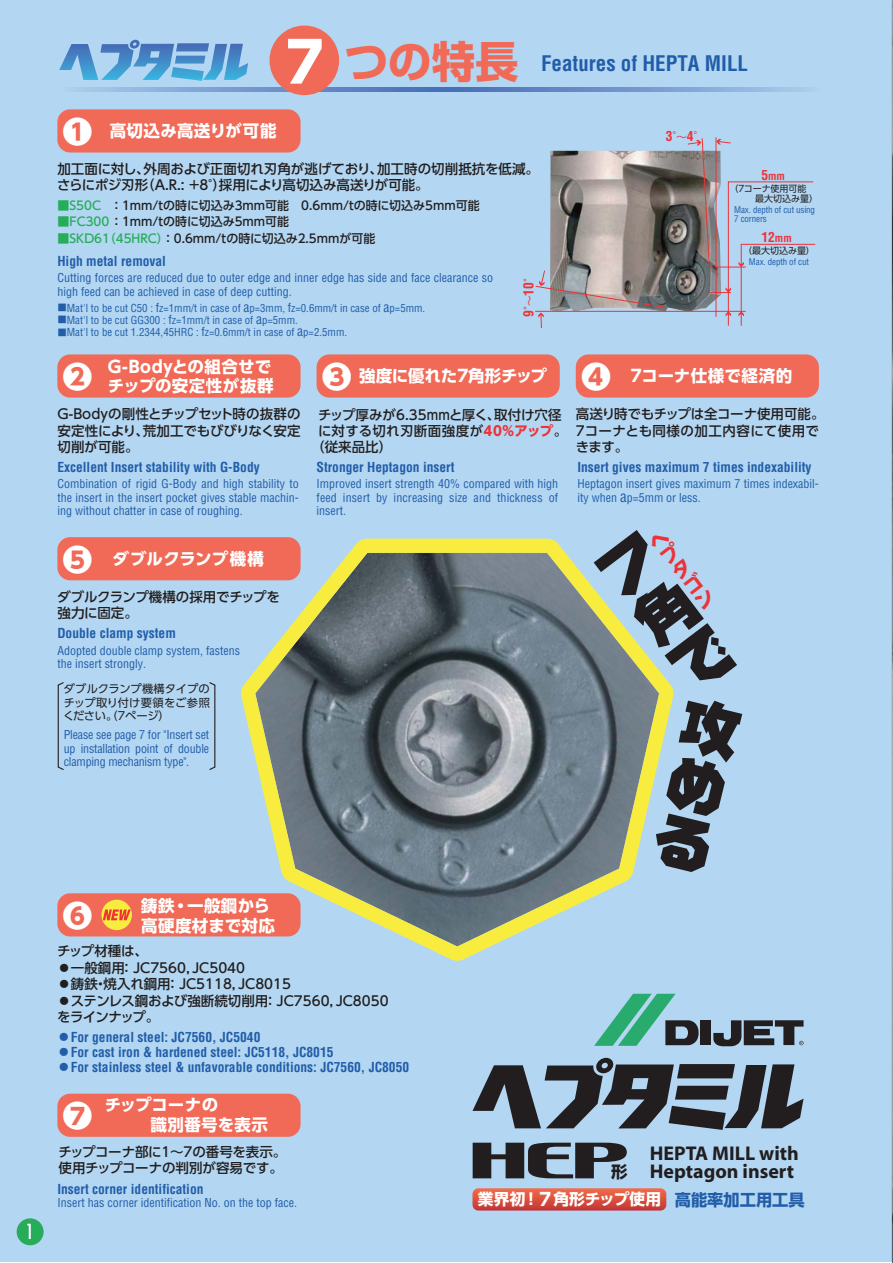
<style>
.page{position:relative;width:893px;height:1263px;background:#fff}
.page>*{position:absolute;margin:0;border:0;box-sizing:border-box;transform-origin:0 0}
.t1{font:73.5px "UD Shin Go Pro Heavy 90 msp RKSJ H";color:#f06a57}
.t2{font:43.5px "Shin Go Pro Bold 90 msp RKSJ H";color:#f06a57}
.t3{font:43.35px "Techno";color:#221e1f;scale:2.6 1}
.t4{font:30px "UD Shin Go Pro Heavy 90 msp RKSJ H";color:#fff}
.t5{font:700 condensed 21px "Helvetica";color:#225daa}
.t6{font:condensed 20.25px "Futura";color:#fff}
.t7{font:700 19.95px/18.1px "Myriad";color:#221e1f}
.t8{font:19.5px/18.8px "UD Shin Go Pro Bold 90 msp RKSJ H";color:#ee3238;text-align:justify}
.t9{font:16.5px/19.5px "UD Shin Go Pro Bold 90 msp RKSJ H";letter-spacing:.02em;color:#fff}
.t10{font:16.5px "UD Shin Go Pro Bold 90 msp RKSJ H";letter-spacing:-.01em;color:#fff}
.t11{font:16.5px "UD Shin Go Pro Bold 90 msp RKSJ H";color:#221e1f}
.t12{font:16.2px "UD Shin Go Pro Bold 90 msp RKSJ H";color:#225daa}
.t13{font:15.75px "UD Shin Go Pro Bold 90 msp RKSJ H";letter-spacing:-.005em;color:#fff}
.t14{font:13.5px/16.5px "UD Shin Go Pro Medium 90 msp RKSJ H";color:#221e1f}
.t15{font:700 condensed 13.5px "Helvetica";color:#225daa}
.t16{font:13.5px/16.2px "UD Shin Go Pro Medium 90 msp RKSJ H";letter-spacing:-.02em;color:#221e1f}
.t17{font:13.5px "UD Shin Go Pro Medium 90 msp RKSJ H";letter-spacing:.035em;color:#221e1f}
.t18{font:700 condensed 13.5px "Helvetica";color:#ee3238}
.t19{font:condensed 12px/13.5px "Helvetica";color:#225daa}
.t20{font:12px "UD Shin Go Pro Medium 90 msp RKSJ H";color:#221e1f}
.t21{font:11.25px/13.5px "UD Shin Go Pro Regular 90 msp RKSJ H";letter-spacing:-.005em;color:#221e1f;text-align:justify}
.t22{font:condensed 10.8px "Helvetica";color:#225daa}
.t23{font:700 condensed 10.8px "Helvetica";color:#ee3238}
.t24{font:condensed 9px/9px "Helvetica";letter-spacing:-.015em;color:#225daa}
.t25{font:9px/10.8px "UD Shin Go Pro Regular 90 msp RKSJ H";color:#221e1f}
.s1{color:#27ac59}
.s2{font-family:"Koz Go Pro Regular 90 msp RKSJ H";font-stretch:normal;font-size:9.45px}
.s3{font-size:12.15px}
.s4{font-size:13.5px}
.s5{font-family:"UD Shin Go Pro Regular 90 msp RKSJ H";font-weight:400;font-stretch:normal;font-size:12.15px}
.s6{font-family:"UD Shin Go Pro Regular 90 msp RKSJ H";font-weight:400;font-stretch:normal;font-size:10.8px}
.s7{font-size:10.8px}
.s8{font-family:"UD Shin Go Pro Bold 90 msp RKSJ H";color:#ee3238}
.s9{font-size:15px}
.s10{font-family:"UD Shin Go Pro Bold 90 msp RKSJ H";font-weight:400;font-stretch:normal}
.s11{font-size:17.55px}
</style>
<div class="page">
<div style="left:0;top:0;width:892px;height:1262px;background:#b3d7f2"></div>
<img style="left:892px;top:0;width:1px;height:1262px">
<div style="left:700px;top:1020px;width:11px;height:25px;background:#221e1f"></div>
<svg style="left:713px;top:1020px;width:90px;height:26px"></svg>
<svg style="left:594px;top:994px;width:105px;height:52px"></svg>
<div style="left:17px;top:1218px;width:27px;height:27px;background:#27ac59;border-radius:50%"></div>
<img style="left:550px;top:151px;width:137px;height:160px">
<hr style="left:535px;top:311px;width:211px;height:1px;background:#ee3238">
<hr style="left:716px;top:137px;width:1px;height:180px;background:#ee3238">
<svg style="left:687px;top:138px;width:129px;height:188px"></svg>
<svg style="left:535px;top:270px;width:133px;height:58px"></svg>
<hr style="left:709px;top:267px;width:37px;height:1px;background:#ee3238">
<div style="left:317px;top:354px;width:243px;height:44px;background:#f06a57;border-radius:13px"></div>
<div style="left:57px;top:893px;width:244px;height:43px;background:#f06a57;border-radius:13px"></div>
<div style="left:57px;top:537px;width:244px;height:43px;background:#f06a57;border-radius:13px"></div>
<div style="left:576px;top:354px;width:243px;height:44px;background:#f06a57;border-radius:13px"></div>
<div style="left:57px;top:109px;width:244px;height:44px;background:#f06a57;border-radius:13px"></div>
<div style="left:57px;top:354px;width:244px;height:44px;background:#f06a57;border-radius:13px"></div>
<div style="left:57px;top:1094px;width:244px;height:43px;background:#f06a57;border-radius:13px"></div>
<svg style="left:472px;top:1058px;width:331px;height:72px"></svg>
<svg style="left:674px;top:701px;width:68px;height:171px"></svg>
<svg style="left:625px;top:530px;width:112px;height:150px"></svg>
<svg style="left:79px;top:87px;width:726px;height:5px;background:#7498ce"></svg>
<svg style="left:240px;top:539px;width:434px;height:422px"></svg>
<svg style="left:57px;top:682px;width:7px;height:88px"></svg>
<svg style="left:209px;top:682px;width:7px;height:88px"></svg>
<svg style="left:59px;top:40px;width:189px;height:41px"></svg>
<svg style="left:472px;top:1188px;width:194px;height:23px;background:#d85445"></svg>
<div style="left:101px;top:900px;width:31px;height:30px;background:#f8ed3f;border-radius:50%"></div>
<svg style="left:103px;top:910px;width:28px;height:10px"></svg>
<div style="left:272px;top:27px;width:66px;height:66px;background:#fff;border-radius:50%"></div>
<h3 class="t4" style="left:63px;top:120px;width:31px">❶</h3>
<h1 class="t1" style="left:268px;top:33px;width:75px">❼</h1>
<h2 class="t2" style="left:345px;top:45px;width:175px">つの特長</h2>
<h3 class="t9" style="left:110px;top:124px;width:168px">高切込み高送りが可能</h3>
<p class="t14" style="left:57px;top:162px;width:483px">加工面に対し、外周および正面切れ刃角が逃げており、加工時の切削抵抗を低減。さらにポジ刃形（A.R.: +8°）採用により高切込み高送りが可能。</p>
<p class="t20" style="left:57px;top:201px;width:424px"><span class="s1">■S50C</span> ：1mm/ｔの時に切込み3mm可能　0.6mm/ｔの時に切込み5mm可能</p>
<p class="t20" style="left:57px;top:217px;width:233px"><span class="s1">■FC300</span> ：1mm/ｔの時に切込み5mm可能</p>
<p class="t20" style="left:57px;top:233px;width:320px"><span class="s1">■SKD61（45HRC）</span>：0.6mm/ｔの時に切込み2.5mmが可能</p>
<p class="t15" style="left:57px;top:256px;width:110px">High metal removal</p>
<p class="t19" style="left:57px;top:272px;width:437px">Cutting forces are reduced due to outer edge and inner edge has side and face clearance so high feed can be achieved in case of deep cutting.</p>
<p class="t22" style="left:57px;top:304px;width:369px"><span class="s2">■</span>Mat'l to be cut C50 : <span class="s3">f</span>z=1mm/t in case of <span class="s4">a</span>p=3mm, <span class="s3">f</span>z=0.6mm/t in case of <span class="s4">a</span>p=5mm.</p>
<p class="t22" style="left:57px;top:316px;width:242px"><span class="s2">■</span>Mat'l to be cut GG300 : <span class="s3">f</span>z=1mm/t in case of <span class="s4">a</span>p=5mm.</p>
<p class="t22" style="left:57px;top:328px;width:291px"><span class="s2">■</span>Mat'l to be cut 1.2344,45HRC : <span class="s3">f</span>z=0.6mm/t in case of <span class="s4">a</span>p=2.5mm.</p>
<p class="t18" style="left:523px;top:317px;width:48px;rotate:-90deg">9<span class="s5">°</span><span class="s6">～</span>10<span class="s5">°</span></p>
<h3 class="t5" style="left:541px;top:56px;width:208px">Features of HEPTA MILL</h3>
<p class="t18" style="left:666px;top:131px;width:42px">3<span class="s5">°</span><span class="s6">～</span>4<span class="s5">°</span></p>
<p class="t23" style="left:761px;top:171px;width:25px"><span class="s4">5</span>mm</p>
<p class="t25" style="left:734px;top:184px;width:85px;text-indent:-5px">（7コーナ使用可能<br>　　 最大切込み量）</p>
<p class="t24" style="left:734px;top:206px;width:82px">Max. depth of cut using<br>7 corners</p>
<p class="t18" style="left:761px;top:232px;width:32px">12<span class="s7">mm</span></p>
<p class="t25" style="left:743px;top:247px;width:73px">（最大切込み量）</p>
<p class="t24" style="left:749px;top:258px;width:61px">Max. depth of cut</p>
<h3 class="t4" style="left:63px;top:365px;width:31px">❷</h3>
<h3 class="t9" style="left:108px;top:359px;width:167px">G-Bodyとの組合せでチップの安定性が抜群</h3>
<p class="t14" style="left:58px;top:408px;width:244px;text-align:justify">G-Bodyの剛性とチップセット時の抜群の安定性により、荒加工でもびびりなく安定切削が可能。</p>
<p class="t15" style="left:57px;top:462px;width:204px">Excellent Insert stability with G-Body</p>
<p class="t19" style="left:57px;top:478px;width:243px;text-align:justify">Combination of rigid G-Body and high stability to the insert in the insert pocket gives stable machin&shy;ing without chatter in case of roughing.</p>
<h3 class="t4" style="left:63px;top:548px;width:31px">❺</h3>
<h3 class="t9" style="left:113px;top:552px;width:152px">ダブルクランプ機構</h3>
<p class="t16" style="left:58px;top:591px;width:224px">ダブルクランプ機構の採用でチップを強力に固定。</p>
<p class="t15" style="left:57px;top:628px;width:120px">Double clamp system</p>
<p class="t19" style="left:57px;top:644px;width:184px">Adopted double clamp system, fastens the insert strongly.</p>
<p class="t21" style="left:63px;top:684px;width:148px">ダブルクランプ機構タイプのチップ取り付け要領をご参照ください。（7ページ）</p>
<p class="t19" style="left:64px;top:729px;width:147px;text-align:justify">Please see page 7 for "Insert set up installation point of double clamping mechanism type".</p>
<h3 class="t4" style="left:322px;top:365px;width:31px">❸</h3>
<h3 class="t4" style="left:581px;top:365px;width:31px">❹</h3>
<h3 class="t10" style="left:359px;top:370px;width:189px">強度に優れた7角形チップ</h3>
<h3 class="t9" style="left:631px;top:369px;width:163px">7コーナ仕様で経済的</h3>
<p class="t14" style="left:318px;top:408px;width:245px">チップ厚みが6.35ｍｍと厚く、取付け穴径</p>
<p class="t17" style="left:318px;top:426px;width:251px">に対する切れ刃断面強度が<span class="s8">40％アップ</span>。</p>
<p class="t14" style="left:311px;top:441px;width:82px">（従来品比）</p>
<p class="t14" style="left:576px;top:408px;width:250px">高送り時でもチップは全コーナ使用可能。<br>7コーナとも同様の加工内容にて使用できます。</p>
<p class="t15" style="left:317px;top:462px;width:139px">Stronger Heptagon insert</p>
<p class="t15" style="left:577px;top:462px;width:236px">Insert gives maximum 7 times indexability</p>
<p class="t19" style="left:317px;top:478px;width:243px;text-align:justify">Improved insert strength 40% compared with high feed insert by increasing size and thickness of insert.</p>
<p class="t19" style="left:577px;top:478px;width:243px">Heptagon insert gives maximum 7 times indexabil&shy;ity when <span class="s9">a</span>p=5mm or less.</p>
<h3 class="t8" style="left:647px;top:540px;width:22px;rotate:-37deg">ヘプタゴン</h3>
<h3 class="t6" style="left:26px;top:1222px;width:10px">1</h3>
<h3 class="t4" style="left:63px;top:904px;width:31px">❻</h3>
<h3 class="t9" style="left:141px;top:898px;width:135px">鋳鉄・一般鋼から高硬度材まで対応</h3>
<p class="t14" style="left:57px;top:945px;width:92px">チップ材種は、</p>
<p class="t14" style="left:57px;top:961px;width:189px">●一般鋼用：JC7560，JC5040</p>
<p class="t14" style="left:57px;top:978px;width:235px">●鋳鉄・焼入れ鋼用：JC5118，JC8015</p>
<p class="t14" style="left:57px;top:994px;width:333px">●ステンレス鋼および強断続切削用：JC7560，JC8050をラインナップ。</p>
<p class="t15" style="left:57px;top:1032px;width:205px"><span class="s10">●</span>For general steel: JC7560, JC5040</p>
<p class="t15" style="left:57px;top:1047px;width:278px"><span class="s10">●</span>For cast iron &amp; hardened steel: JC5118, JC8015</p>
<p class="t15" style="left:57px;top:1062px;width:353px"><span class="s10">●</span>For stainless steel &amp; unfavorable conditions: JC7560, JC8050</p>
<h3 class="t4" style="left:63px;top:1105px;width:31px">❼</h3>
<h3 class="t9" style="left:105px;top:1097px;width:165px">チップコーナの<br>　　 識別番号を表示</h3>
<p class="t14" style="left:58px;top:1145px;width:229px">チップコーナ部に1～7の番号を表示。使用チップコーナの判別が容易です。</p>
<p class="t15" style="left:57px;top:1184px;width:148px">Insert corner identification</p>
<p class="t19" style="left:57px;top:1197px;width:241px">Insert has corner identification No. on the top face.</p>
<h3 class="t3" style="left:466px;top:1135px;width:65px">HEP</h3>
<h3 class="t7" style="left:650px;top:1146px;width:151px">HEPTA MILL with<br>Heptagon insert</h3>
<h3 class="t12" style="left:675px;top:1194px;width:131px">高能率加工用工具</h3>
<h3 class="t11" style="left:611px;top:1165px;width:18px">形</h3>
<h3 class="t13" style="left:478px;top:1193px;width:185px">業界初！<span class="s11">7</span>角形チップ使用</h3>
</div>
